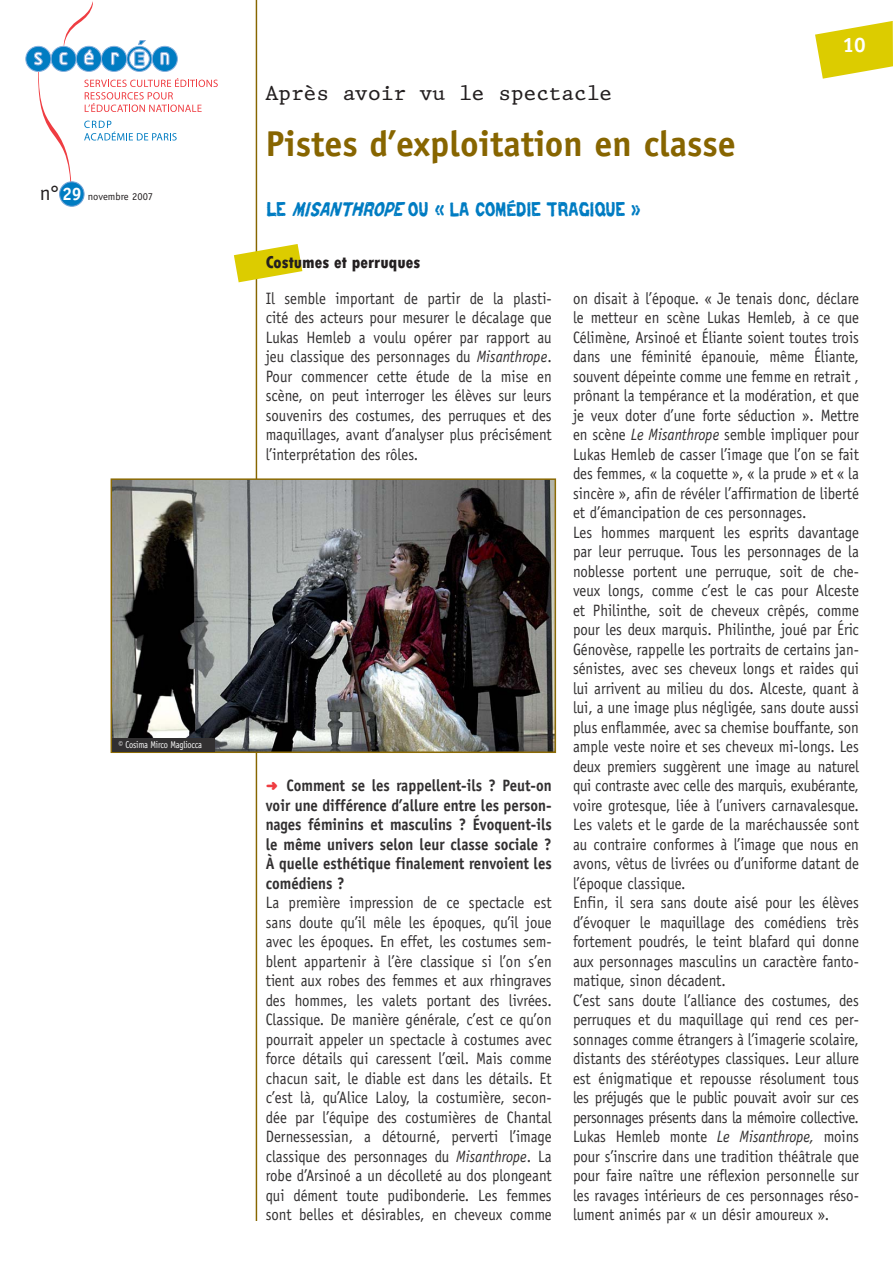
<style>
.page{position:relative;width:893px;height:1263px;background:#fff}
.page>*{position:absolute;margin:0;border:0;box-sizing:border-box;transform-origin:0 0}
.t1{font:700 36px "Officina Sans LT";color:#876500}
.t2{font:21px "King";color:#231f20}
.t3{font:700 21px "Officina Sans LT";color:#fff}
.t4{font:18px "Repent";color:#007cc2;scale:.8 1}
.t5{font:800 condensed 18px "Tw Cen";color:#231f20}
.t6{font:16.5px/19.5px "Officina Sans LT";color:#323031;text-align:justify;scale:.9 1}
.t7{font:700 16.5px/19.5px "Officina Sans LT";color:#323031;text-align:justify;scale:.9 1}
.t8{font:10.5px "Officina Sans LT";color:#231f20}
.t9{font:9.9px "Officina Sans LT";letter-spacing:-.02em;color:#fff;scale:.85 1}
.s1{font-size:21px}
.s2{font-weight:700;font-size:18px;color:#fff}
.s3{font-style:italic}
.s4{font-family:"Distro Bats";font-weight:400;font-size:13.5px;color:#ef3d42}
</style>
<div class="page">
<img style="left:233px;top:0;width:25px;height:1220px">
<svg style="left:815px;top:21px;width:78px;height:58px"></svg>
<div style="left:60px;top:182px;width:24px;height:24px;background:#007cc2;border-radius:50%"></div>
<div style="left:59px;top:181px;width:26px;height:26px;border:1px solid #72a3d7;border-radius:50%"></div>
<svg style="left:26px;top:1px;width:192px;height:193px"></svg>
<svg style="left:234px;top:244px;width:68px;height:38px"></svg>
<img style="left:114px;top:481px;width:439px;height:269px">
<div style="left:111px;top:478px;width:445px;height:275px;border:2px solid #8c6b06"></div>
<div style="left:112px;top:738px;width:102px;height:14px;background:#323031"></div>
<p class="t8" style="left:40px;top:193px;width:115px"><span class="s1">n°</span> <span class="s2">29</span> novembre 2007</p>
<p class="t9" style="left:118px;top:741px;width:100px">© Cosima Mirco Magliocca</p>
<p class="t2" style="left:266px;top:85px;width:348px">Après avoir vu le spectacle</p>
<h1 class="t1" style="left:266px;top:130px;width:471px">Pistes d’exploitation en classe</h1>
<p class="t4" style="left:267px;top:199px;width:468px">LE <span class="s3">MISANTHROPE</span>OU « LA COMÉDIE TRAGIQUE »</p>
<p class="t5" style="left:266px;top:252px;width:156px">Costumes et perruques</p>
<p class="t3" style="left:842px;top:37px;width:25px">10</p>
<p class="t6" style="left:266px;top:290px;width:319px">Il semble important de partir de la plasti&shy;cité des acteurs pour mesurer le décalage que Lukas Hemleb a voulu opérer par rapport au jeu classique des personnages du <span class="s3">Misanthrope</span>.<br>Pour commencer cette étude de la mise en scène, on peut interroger les élèves sur leurs souvenirs des costumes, des perruques et des maquillages, avant d’analyser plus précisément l’interprétation des rôles.</p>
<p class="t7" style="left:266px;top:778px;width:319px"><span class="s4">b</span> Comment se les rappellent-ils ? Peut-on voir une différence d’allure entre les person&shy;nages féminins et masculins ? Évoquent-ils le même univers selon leur classe sociale ?<br>À quelle esthétique finalement renvoient les comédiens ?</p>
<p class="t6" style="left:266px;top:895px;width:319px">La première impression de ce spectacle est sans doute qu’il mêle les époques, qu’il joue avec les époques. En effet, les costumes sem&shy;blent appartenir à l’ère classique si l’on s’en tient aux robes des femmes et aux rhingraves des hommes, les valets portant des livrées.<br>Classique. De manière générale, c’est ce qu’on pourrait appeler un spectacle à costumes avec force détails qui caressent l’œil. Mais comme chacun sait, le diable est dans les détails. Et c’est là, qu’Alice Laloy, la costumière, secon&shy;dée par l’équipe des costumières de Chantal Dernessessian, a détourné, perverti l’image classique des personnages du <span class="s3">Misanthrope</span>. La robe d’Arsinoé a un décolleté au dos plongeant qui dément toute pudibonderie. Les femmes sont belles et désirables, en cheveux comme</p>
<p class="t6" style="left:573px;top:290px;width:319px;text-align:left">on disait à l’époque. « Je tenais donc, déclare le metteur en scène Lukas Hemleb, à ce que Célimène, Arsinoé et Éliante soient toutes trois dans une féminité épanouie, même Éliante, souvent dépeinte comme une femme en retrait , prônant la tempérance et la modération, et que je veux doter d’une forte séduction ». Mettre en scène <span class="s3">Le Misanthrope</span> semble impliquer pour Lukas Hemleb de casser l’image que l’on se fait des femmes, « la coquette », « la prude » et « la sincère », afin de révéler l’affirmation de liberté et d’émancipation de ces personnages.<br>Les hommes marquent les esprits davantage par leur perruque. Tous les personnages de la noblesse portent une perruque, soit de che&shy;veux longs, comme c’est le cas pour Alceste et Philinthe, soit de cheveux crêpés, comme pour les deux marquis. Philinthe, joué par Éric Génovèse, rappelle les portraits de certains jan&shy;sénistes, avec ses cheveux longs et raides qui lui arrivent au milieu du dos. Alceste, quant à lui, a une image plus négligée, sans doute aussi plus enflammée, avec sa chemise bouffante, son ample veste noire et ses cheveux mi-longs. Les deux premiers suggèrent une image au naturel qui contraste avec celle des marquis, exubérante, voire grotesque, liée à l’univers carnavalesque.<br>Les valets et le garde de la maréchaussée sont au contraire conformes à l’image que nous en avons, vêtus de livrées ou d’uniforme datant de l’époque classique.<br>Enfin, il sera sans doute aisé pour les élèves d’évoquer le maquillage des comédiens très fortement poudrés, le teint blafard qui donne aux personnages masculins un caractère fanto&shy;matique, sinon décadent.<br>C’est sans doute l’alliance des costumes, des perruques et du maquillage qui rend ces per&shy;sonnages comme étrangers à l’imagerie scolaire, distants des stéréotypes classiques. Leur allure est énigmatique et repousse résolument tous les préjugés que le public pouvait avoir sur ces personnages présents dans la mémoire collective.<br>Lukas Hemleb monte <span class="s3">Le Misanthrope,</span> moins pour s’inscrire dans une tradition théâtrale que pour faire naître une réflexion personnelle sur les ravages intérieurs de ces personnages réso&shy;lument animés par « un désir amoureux ».</p>
</div>
